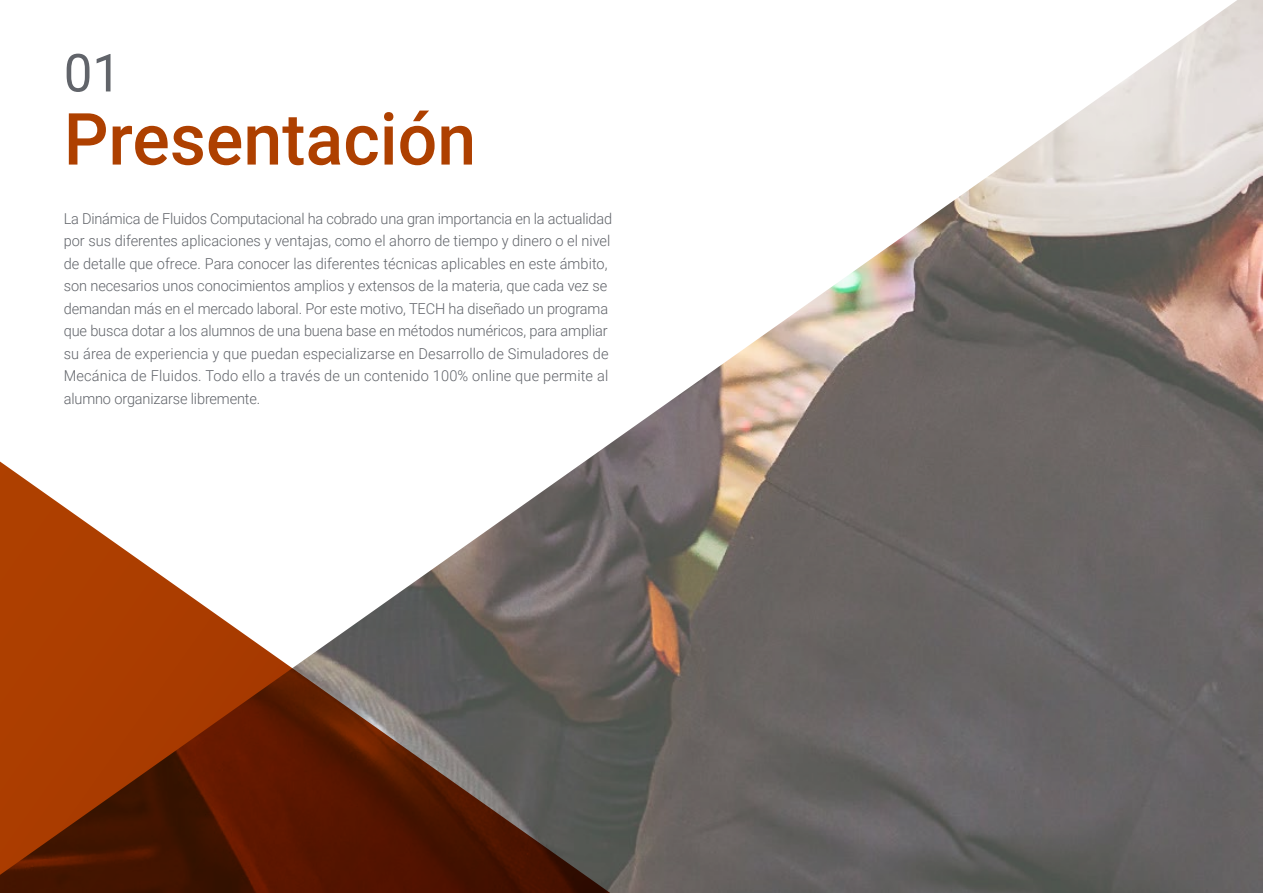
<style>
.page{position:relative;width:1263px;height:893px;background:#fff}
.page>*{position:absolute;margin:0;border:0;box-sizing:border-box;transform-origin:0 0}
.t1{font:500 72px "Roboto";color:#ae4000}
.t2{font:52.5px "Roboto";color:#61646a}
.t3{font:300 15px/22.5px "Roboto";letter-spacing:-.005em;color:#61646a}
</style>
<div class="page">
<img style="left:607px;top:0;width:656px;height:893px">
<svg style="left:0;top:446px;width:640px;height:447px"></svg>
<h2 class="t2" style="left:64px;top:36px;width:59px">01</h2>
<h1 class="t1" style="left:64px;top:89px;width:414px">Presentación</h1>
<p class="t3" style="left:64px;top:207px;width:550px">La Dinámica de Fluidos Computacional ha cobrado una gran importancia en la actualidad por sus diferentes aplicaciones y ventajas, como el ahorro de tiempo y dinero o el nivel de detalle que ofrece. Para conocer las diferentes técnicas aplicables en este ámbito, son necesarios unos conocimientos amplios y extensos de la materia, que cada vez se demandan más en el mercado laboral. Por este motivo, TECH ha diseñado un programa que busca dotar a los alumnos de una buena base en métodos numéricos, para ampliar su área de experiencia y que puedan especializarse en Desarrollo de Simuladores de Mecánica de Fluidos. Todo ello a través de un contenido 100% online que permite al alumno organizarse libremente.</p>
</div>
